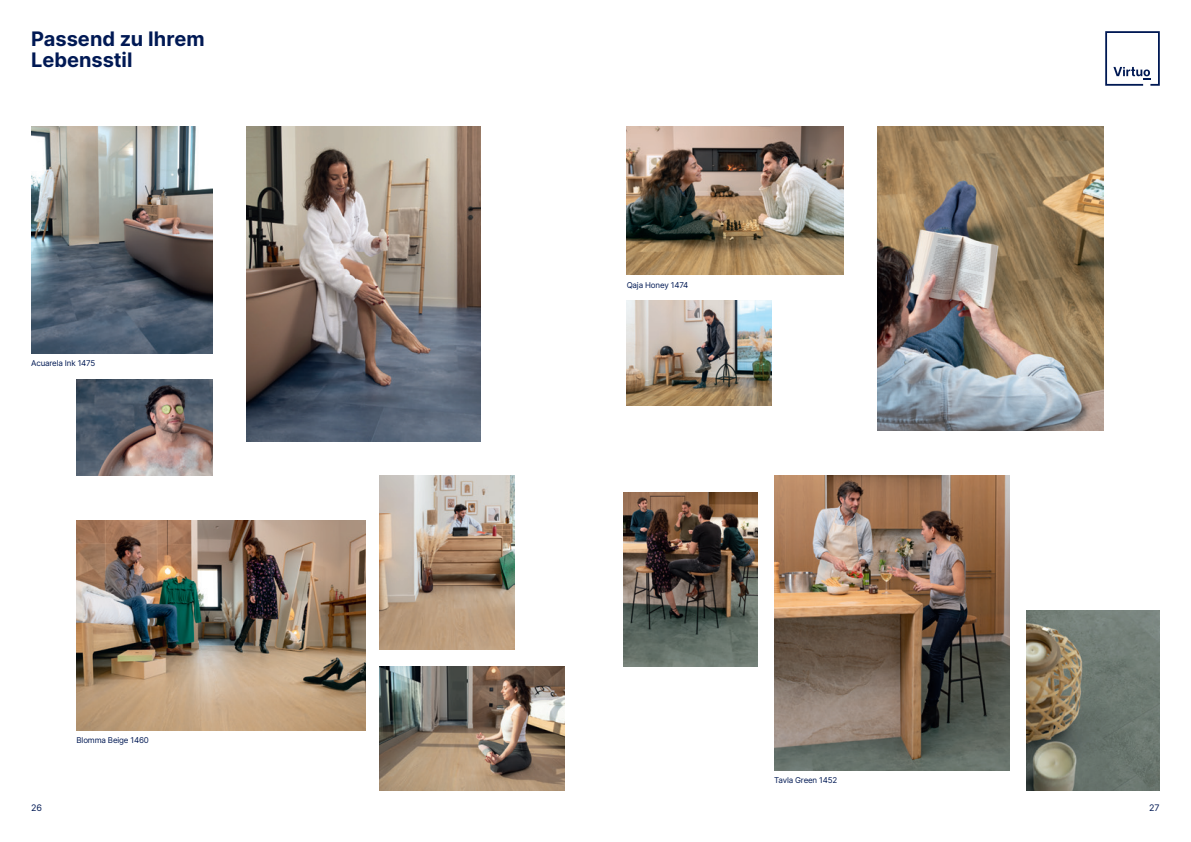
<style>
.page{position:relative;width:1191px;height:842px;background:#fff}
.page>*{position:absolute;margin:0;border:0;box-sizing:border-box;transform-origin:0 0}
.t1{font:700 20px/21px "Inter";color:#001954}
.t2{font:9px "Inter";color:#001954}
.t3{font:8px "Inter";letter-spacing:-.02em;color:#001954}
</style>
<div class="page">
<img style="left:877px;top:126px;width:226px;height:305px">
<img style="left:77px;top:520px;width:289px;height:210px">
<img style="left:626px;top:126px;width:217px;height:149px">
<img style="left:380px;top:475px;width:134px;height:175px">
<img style="left:380px;top:667px;width:184px;height:123px">
<img style="left:626px;top:300px;width:145px;height:105px">
<img style="left:247px;top:126px;width:233px;height:315px">
<img style="left:31px;top:126px;width:181px;height:227px">
<img style="left:77px;top:379px;width:136px;height:96px">
<img style="left:774px;top:475px;width:235px;height:295px">
<img style="left:624px;top:492px;width:133px;height:175px">
<img style="left:1026px;top:610px;width:133px;height:180px">
<svg style="left:1105px;top:31px;width:54px;height:55px"></svg>
<h1 class="t1" style="left:31px;top:28px;width:175px">Passend zu Ihrem<br>Lebensstil</h1>
<p class="t3" style="left:31px;top:358px;width:66px">Acuarela Ink 1475</p>
<p class="t3" style="left:77px;top:734px;width:74px">Blomma Beige 1460</p>
<p class="t3" style="left:626px;top:279px;width:63px">Qaja Honey 1474</p>
<p class="t3" style="left:774px;top:774px;width:65px">Tavla Green 1452</p>
<p class="t2" style="left:31px;top:801px;width:13px">26</p>
<p class="t2" style="left:1149px;top:801px;width:12px">27</p>
</div>
